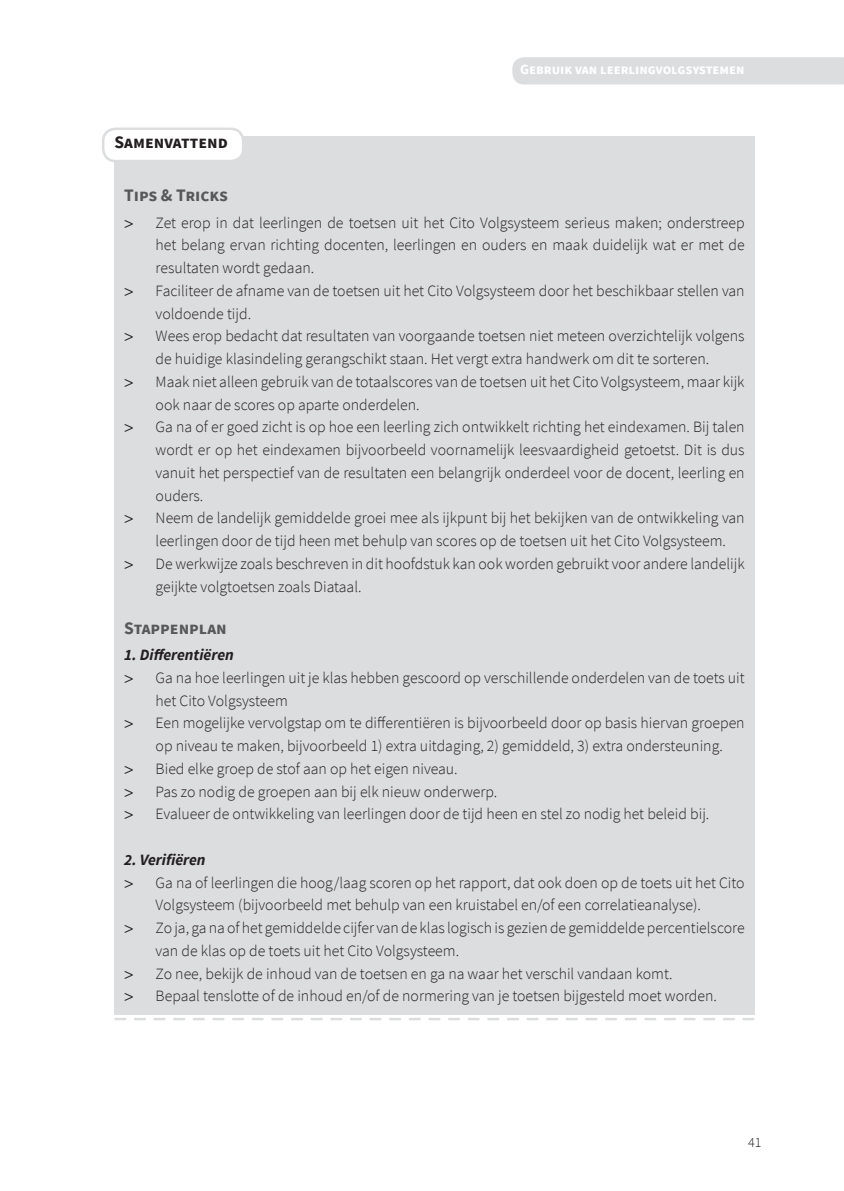
<style>
.page{position:relative;width:844px;height:1191px;background:#fff}
.page>*{position:absolute;margin:0;border:0;box-sizing:border-box;transform-origin:0 0}
.Kader_heading{font:700 17.5px "Source Sans Pro";letter-spacing:-.01em;color:#57585a}
.Kader_heading-2{font:700 17.5px "Source Sans Pro";color:#231f20}
.t1{font:300 15.75px/22.8px "Source Sans Pro";color:#231f20}
.Kader_title_2{font:italic 700 15.75px "Source Sans Pro";color:#231f20}
.Body_Kader{font:italic 700 15.75px "Source Sans Pro";color:#231f20}
.t2{font:700 14px "Source Sans Pro";color:#fff}
.t3{font:300 14px "Source Sans Pro";color:#231f20}
.s1{font-family:"Helvetica Neue";font-weight:400}
</style>
<div class="page">
<div style="left:512px;top:57px;width:331px;height:27px;background:#dcdddf"></div>
<div style="left:114px;top:136px;width:640px;height:83px;background:#dcdddf"></div>
<div style="left:114px;top:206px;width:640px;height:81px;background:#dcdddf"></div>
<div style="left:114px;top:274px;width:640px;height:58px;background:#dcdddf"></div>
<div style="left:114px;top:320px;width:640px;height:58px;background:#dcdddf"></div>
<div style="left:114px;top:365px;width:640px;height:58px;background:#dcdddf"></div>
<div style="left:114px;top:411px;width:640px;height:103px;background:#dcdddf"></div>
<div style="left:114px;top:502px;width:640px;height:58px;background:#dcdddf"></div>
<div style="left:114px;top:547px;width:640px;height:58px;background:#dcdddf"></div>
<div style="left:114px;top:614px;width:640px;height:37px;background:#dcdddf"></div>
<div style="left:114px;top:638px;width:640px;height:36px;background:#dcdddf"></div>
<div style="left:114px;top:661px;width:640px;height:58px;background:#dcdddf"></div>
<div style="left:114px;top:706px;width:640px;height:59px;background:#dcdddf"></div>
<div style="left:114px;top:752px;width:640px;height:35px;background:#dcdddf"></div>
<div style="left:114px;top:775px;width:640px;height:35px;background:#dcdddf"></div>
<div style="left:114px;top:797px;width:640px;height:36px;background:#dcdddf"></div>
<div style="left:114px;top:820px;width:640px;height:36px;background:#dcdddf"></div>
<div style="left:114px;top:843px;width:640px;height:35px;background:#dcdddf"></div>
<div style="left:114px;top:866px;width:640px;height:58px;background:#dcdddf"></div>
<div style="left:114px;top:911px;width:640px;height:58px;background:#dcdddf"></div>
<div style="left:114px;top:957px;width:640px;height:35px;background:#dcdddf"></div>
<div style="left:114px;top:979px;width:640px;height:36px;background:#dcdddf"></div>
<div style="left:103px;top:129px;width:140px;height:32px;background:#fff;border-radius:12px"></div>
<div style="left:102px;top:128px;width:142px;height:34px;border:2px solid #dcdddf;border-radius:12px"></div>
<svg style="left:115px;top:1018px;width:638px;height:2px"></svg>
<p class="Kader_heading-2" style="left:114px;top:130px;width:115px">Samenvattend</p>
<p class="t2" style="left:520px;top:60px;width:226px">Gebruik van leerlingvolgsystemen</p>
<p class="Kader_heading" style="left:124px;top:184px;width:105px">Tips &amp; Tricks</p>
<p class="t1" style="left:156px;top:211px;width:590px;text-align:justify;text-indent:-32px"><span class="s1">&gt;</span> Zet erop in dat leerlingen de toetsen uit het Cito Volgsysteem serieus maken; onderstreep het belang ervan richting docenten, leerlingen en ouders en maak duidelijk wat er met de resultaten wordt gedaan.</p>
<p class="t1" style="left:156px;top:279px;width:590px;text-indent:-32px"><span class="s1">&gt;</span> Faciliteer de afname van de toetsen uit het Cito Volgsysteem door het beschikbaar stellen van voldoende tijd.</p>
<p class="t1" style="left:124px;top:325px;width:622px;text-align:center"><span class="s1">&gt;</span> Wees erop bedacht dat resultaten van voorgaande toetsen niet meteen overzichtelijk volgens de huidige klasindeling gerangschikt staan. Het vergt extra handwerk om dit te sorteren.</p>
<p class="t1" style="left:156px;top:370px;width:590px;text-indent:-32px"><span class="s1">&gt;</span> Maak niet alleen gebruik van de totaalscores van de toetsen uit het Cito Volgsysteem, maar kijk ook naar de scores op aparte onderdelen.</p>
<p class="t1" style="left:156px;top:416px;width:590px;text-align:justify;text-indent:-32px"><span class="s1">&gt;</span> Ga na of er goed zicht is op hoe een leerling zich ontwikkelt richting het eindexamen. Bij talen wordt er op het eindexamen bijvoorbeeld voornamelijk leesvaardigheid getoetst. Dit is dus vanuit het perspectief van de resultaten een belangrijk onderdeel voor de docent, leerling en ouders.</p>
<p class="t1" style="left:156px;top:507px;width:590px;text-indent:-32px"><span class="s1">&gt;</span> Neem de landelijk gemiddelde groei mee als ijkpunt bij het bekijken van de ontwikkeling van leerlingen door de tijd heen met behulp van scores op de toetsen uit het Cito Volgsysteem.</p>
<p class="t1" style="left:156px;top:552px;width:590px;text-indent:-32px"><span class="s1">&gt;</span> De werkwijze zoals beschreven in dit hoofdstuk kan ook worden gebruikt voor andere landelijk geijkte volgtoetsen zoals Diataal.</p>
<p class="Kader_heading" style="left:124px;top:616px;width:104px">Stappenplan</p>
<p class="Kader_title_2" style="left:124px;top:644px;width:111px">1. Differentiëren</p>
<p class="t1" style="left:156px;top:666px;width:590px;text-indent:-32px"><span class="s1">&gt;</span> Ga na hoe leerlingen uit je klas hebben gescoord op verschillende onderdelen van de toets uit het Cito Volgsysteem</p>
<p class="t1" style="left:156px;top:711px;width:590px;text-indent:-32px"><span class="s1">&gt;</span> Een mogelijke vervolgstap om te differentiëren is bijvoorbeeld door op basis hiervan groepen op niveau te maken, bijvoorbeeld 1) extra uitdaging, 2) gemiddeld, 3) extra ondersteuning.</p>
<p class="t1" style="left:124px;top:757px;width:335px"><span class="s1">&gt;</span> Bied elke groep de stof aan op het eigen niveau.</p>
<p class="t1" style="left:124px;top:780px;width:375px"><span class="s1">&gt;</span> Pas zo nodig de groepen aan bij elk nieuw onderwerp.</p>
<p class="t1" style="left:124px;top:802px;width:586px"><span class="s1">&gt;</span> Evalueer de ontwikkeling van leerlingen door de tijd heen en stel zo nodig het beleid bij.</p>
<p class="Body_Kader" style="left:124px;top:849px;width:83px">2. Verifiëren</p>
<p class="t1" style="left:156px;top:871px;width:590px;text-indent:-32px"><span class="s1">&gt;</span> Ga na of leerlingen die hoog/laag scoren op het rapport, dat ook doen op de toets uit het Cito<br>Volgsysteem (bijvoorbeeld met behulp van een kruistabel en/of een correlatieanalyse).</p>
<p class="t1" style="left:156px;top:916px;width:590px;text-indent:-32px"><span class="s1">&gt;</span> Zo ja, ga na of het gemiddelde cijfer van de klas logisch is gezien de gemiddelde percentielscore van de klas op de toets uit het Cito Volgsysteem.</p>
<p class="t1" style="left:124px;top:962px;width:550px"><span class="s1">&gt;</span> Zo nee, bekijk de inhoud van de toetsen en ga na waar het verschil vandaan komt.</p>
<p class="t1" style="left:124px;top:984px;width:594px"><span class="s1">&gt;</span> Bepaal tenslotte of de inhoud en/of de normering van je toetsen bijgesteld moet worden.</p>
<p class="t3" style="left:748px;top:1133px;width:15px">41</p>
</div>
